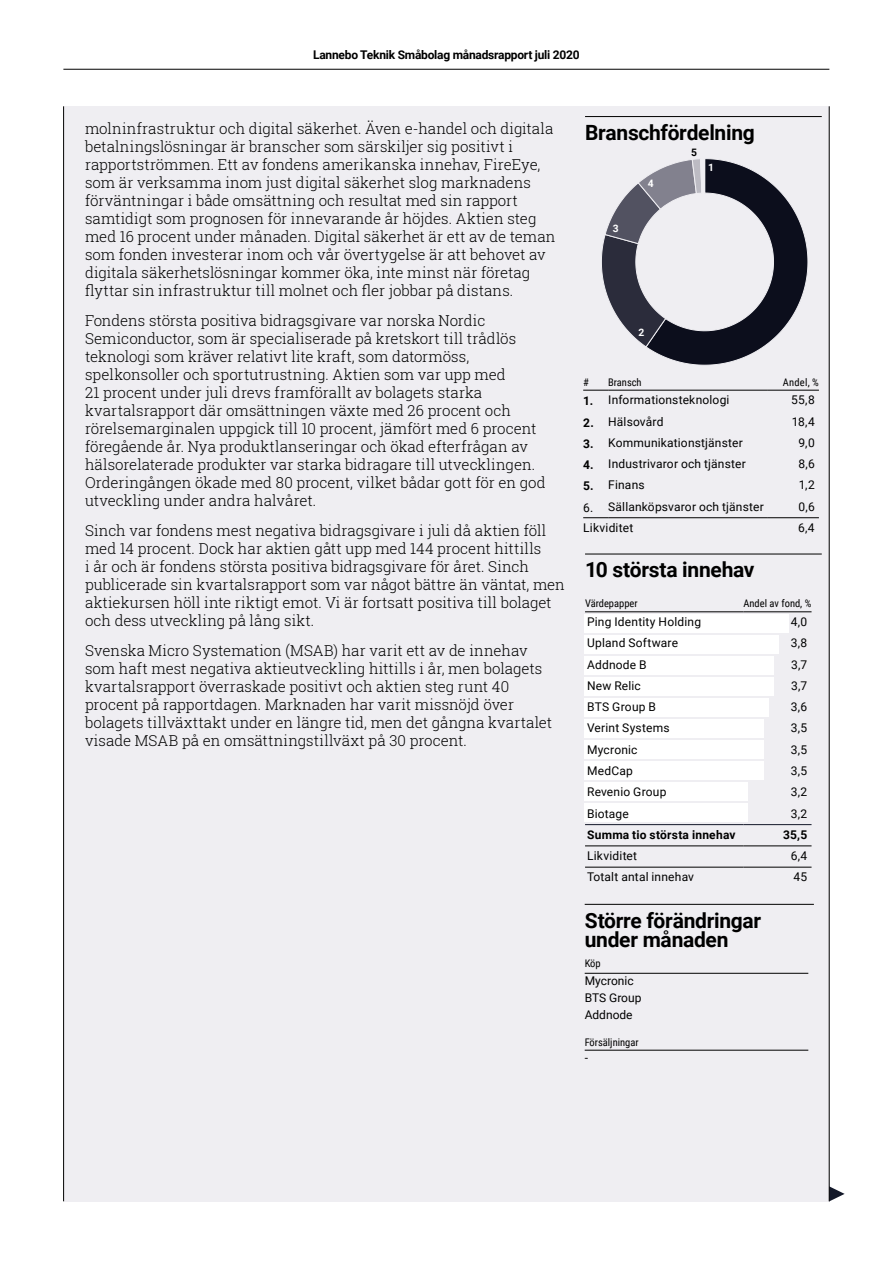
<style>
.page{position:relative;width:893px;height:1263px;background:#fff}
.page>*{position:absolute;margin:0;border:0;box-sizing:border-box;transform-origin:0 0}
.t1{font:700 21px/19.5px "Roboto";letter-spacing:-.015em;color:#000}
.t2{font:300 15px/18px "Roboto Slab";color:#000}
.t3{font:12px/17px "Roboto";letter-spacing:.015em;color:#000}
.t4{font:700 12px/21.3px "Roboto";letter-spacing:-.02em;color:#000;text-align:justify}
.t5{font:700 12px "Roboto";letter-spacing:.02em;color:#000}
.t6{font:10.5px "Roboto Condensed";color:#000}
.t7{font:700 10.2px "Roboto";color:#fff}
.t8{font:700 10.2px "Roboto";color:#000}
</style>
<div class="page">
<div style="left:64px;top:106px;width:765px;height:1095px;background:#efeef2"></div>
<svg style="left:830px;top:1186px;width:15px;height:15px"></svg>
<hr style="left:63px;top:106px;width:1px;height:1095px;background:#000">
<hr style="left:829px;top:106px;width:1px;height:1095px;background:#000">
<div style="left:584px;top:614px;width:205px;height:19px;background:#fff"></div>
<div style="left:584px;top:635px;width:195px;height:19px;background:#fff"></div>
<div style="left:584px;top:656px;width:190px;height:19px;background:#fff"></div>
<div style="left:584px;top:677px;width:190px;height:19px;background:#fff"></div>
<div style="left:584px;top:698px;width:185px;height:19px;background:#fff"></div>
<div style="left:584px;top:719px;width:180px;height:19px;background:#fff"></div>
<div style="left:584px;top:740px;width:180px;height:19px;background:#fff"></div>
<div style="left:584px;top:761px;width:180px;height:19px;background:#fff"></div>
<div style="left:584px;top:782px;width:164px;height:19px;background:#fff"></div>
<div style="left:584px;top:803px;width:164px;height:19px;background:#fff"></div>
<hr style="left:585px;top:116px;width:237px;height:1px;background:#000">
<hr style="left:585px;top:554px;width:237px;height:1px;background:#000">
<hr style="left:585px;top:824px;width:158px;height:1px;background:#131829">
<hr style="left:743px;top:824px;width:68px;height:1px;background:#131829">
<hr style="left:585px;top:611px;width:158px;height:1px;background:#000">
<hr style="left:743px;top:611px;width:68px;height:1px;background:#000">
<hr style="left:585px;top:846px;width:158px;height:1px;background:#000">
<hr style="left:743px;top:846px;width:68px;height:1px;background:#000">
<hr style="left:585px;top:867px;width:158px;height:1px;background:#000">
<hr style="left:743px;top:867px;width:68px;height:1px;background:#000">
<svg style="left:601px;top:158px;width:207px;height:208px"></svg>
<svg style="left:583px;top:517px;width:25px;height:1px"></svg>
<hr style="left:608px;top:517px;width:160px;height:1px;background:#000">
<hr style="left:768px;top:517px;width:51px;height:1px;background:#000">
<hr style="left:608px;top:390px;width:160px;height:1px;background:#000">
<hr style="left:768px;top:390px;width:51px;height:1px;background:#000">
<svg style="left:583px;top:390px;width:25px;height:1px"></svg>
<hr style="left:585px;top:904px;width:229px;height:1px;background:#000">
<hr style="left:585px;top:973px;width:223px;height:1px;background:#000">
<hr style="left:585px;top:1050px;width:223px;height:1px;background:#000">
<hr style="left:63px;top:69px;width:766px;height:1px;background:#000">
<p class="t4" style="left:313px;top:43px;width:268px">Lannebo Teknik Småbolag månadsrapport juli 2020</p>
<p class="t2" style="left:85px;top:119px;width:472px">molninfrastruktur och digital säkerhet. Även e-handel och digitala betalningslösningar är branscher som särskiljer sig positivt i rapportströmmen. Ett av fondens amerikanska innehav, FireEye, som är verksamma inom just digital säkerhet slog marknadens förväntningar i både omsättning och resultat med sin rapport samtidigt som prognosen för innevarande år höjdes. Aktien steg med 16 procent under månaden. Digital säkerhet är ett av de teman som fonden investerar inom och vår övertygelse är att behovet av digitala säkerhetslösningar kommer öka, inte minst när företag flyttar sin infrastruktur till molnet och fler jobbar på distans.</p>
<p class="t2" style="left:85px;top:311px;width:462px">Fondens största positiva bidragsgivare var norska Nordic Semiconductor, som är specialiserade på kretskort till trådlös teknologi som kräver relativt lite kraft, som datormöss, spelkonsoller och sportutrustning. Aktien som var upp med<br>21 procent under juli drevs framförallt av bolagets starka kvartalsrapport där omsättningen växte med 26 procent och rörelsemarginalen uppgick till 10 procent, jämfört med 6 procent föregående år. Nya produktlanseringar och ökad efterfrågan av hälsorelaterade produkter var starka bidragare till utvecklingen.<br>Orderingången ökade med 80 procent, vilket bådar gott för en god utveckling under andra halvåret.</p>
<p class="t2" style="left:85px;top:521px;width:481px">Sinch var fondens mest negativa bidragsgivare i juli då aktien föll med 14 procent. Dock har aktien gått upp med 144 procent hittills<br>i år och är fondens största positiva bidragsgivare för året. Sinch publicerade sin kvartalsrapport som var något bättre än väntat, men aktiekursen höll inte riktigt emot. Vi är fortsatt positiva till bolaget och dess utveckling på lång sikt.</p>
<p class="t2" style="left:85px;top:641px;width:469px">Svenska Micro Systemation (MSAB) har varit ett av de innehav som haft mest negativa aktieutveckling hittills i år, men bolagets kvartalsrapport överraskade positivt och aktien steg runt 40 procent på rapportdagen. Marknaden har varit missnöjd över bolagets tillväxttakt under en längre tid, men det gångna kvartalet visade MSAB på en omsättningstillväxt på 30 procent.</p>
<h1 class="t1" style="left:585px;top:122px;width:171px">Branschfördelning</h1>
<p class="t7" style="left:613px;top:221px;width:7px">3</p>
<p class="t7" style="left:648px;top:176px;width:7px">4</p>
<p class="t8" style="left:691px;top:145px;width:7px">5</p>
<p class="t7" style="left:708px;top:160px;width:7px">1</p>
<p class="t7" style="left:639px;top:326px;width:7px">2</p>
<p class="t6" style="left:583px;top:374px;width:7px">#</p>
<p class="t6" style="left:608px;top:374px;width:35px">Bransch</p>
<p class="t6" style="left:783px;top:374px;width:38px">Andel, %</p>
<p class="t4" style="left:583px;top:390px;width:12px">1.<br>2.<br>3.<br>4.<br>5.</p>
<p class="t3" style="left:583px;top:498px;width:12px">6.</p>
<p class="t3" style="left:608px;top:391px;width:123px">Informationsteknologi</p>
<p class="t3" style="left:791px;top:391px;width:25px">55,8</p>
<p class="t3" style="left:608px;top:412px;width:57px">Hälsovård</p>
<p class="t3" style="left:792px;top:412px;width:24px">18,4</p>
<p class="t3" style="left:608px;top:434px;width:136px">Kommunikationstjänster</p>
<p class="t3" style="left:799px;top:434px;width:18px">9,0</p>
<p class="t3" style="left:608px;top:455px;width:139px">Industrivaror och tjänster</p>
<p class="t3" style="left:798px;top:455px;width:18px">8,6</p>
<p class="t3" style="left:608px;top:476px;width:38px">Finans</p>
<p class="t3" style="left:799px;top:476px;width:17px">1,2</p>
<p class="t3" style="left:608px;top:497px;width:157px">Sällanköpsvaror och tjänster</p>
<p class="t3" style="left:798px;top:497px;width:18px">0,6</p>
<p class="t3" style="left:583px;top:519px;width:52px">Likviditet</p>
<p class="t3" style="left:798px;top:519px;width:18px">6,4</p>
<h1 class="t1" style="left:585px;top:559px;width:171px">10 största innehav</h1>
<p class="t6" style="left:585px;top:596px;width:54px">Värdepapper</p>
<p class="t6" style="left:743px;top:596px;width:69px">Andel av fond, %</p>
<p class="t3" style="left:587px;top:613px;width:115px">Ping Identity Holding</p>
<p class="t3" style="left:791px;top:613px;width:18px">4,0</p>
<p class="t3" style="left:587px;top:634px;width:92px">Upland Software</p>
<p class="t3" style="left:791px;top:634px;width:18px">3,8</p>
<p class="t3" style="left:587px;top:655px;width:61px">Addnode B</p>
<p class="t3" style="left:791px;top:655px;width:18px">3,7</p>
<p class="t3" style="left:587px;top:677px;width:55px">New Relic</p>
<p class="t3" style="left:791px;top:677px;width:18px">3,7</p>
<p class="t3" style="left:587px;top:698px;width:70px">BTS Group B</p>
<p class="t3" style="left:791px;top:698px;width:18px">3,6</p>
<p class="t3" style="left:587px;top:719px;width:84px">Verint Systems</p>
<p class="t3" style="left:791px;top:719px;width:18px">3,5</p>
<p class="t3" style="left:587px;top:740px;width:52px">Mycronic</p>
<p class="t3" style="left:791px;top:740px;width:18px">3,5</p>
<p class="t3" style="left:587px;top:762px;width:47px">MedCap</p>
<p class="t3" style="left:791px;top:762px;width:18px">3,5</p>
<p class="t3" style="left:587px;top:783px;width:81px">Revenio Group</p>
<p class="t3" style="left:791px;top:783px;width:18px">3,2</p>
<p class="t3" style="left:587px;top:804px;width:43px">Biotage</p>
<p class="t3" style="left:791px;top:804px;width:18px">3,2</p>
<p class="t5" style="left:587px;top:826px;width:150px">Summa tio största innehav</p>
<p class="t4" style="left:783px;top:823px;width:26px">35,5</p>
<p class="t3" style="left:587px;top:847px;width:52px">Likviditet</p>
<p class="t3" style="left:791px;top:847px;width:18px">6,4</p>
<p class="t3" style="left:587px;top:868px;width:108px">Totalt antal innehav</p>
<p class="t3" style="left:793px;top:868px;width:15px">45</p>
<h1 class="t1" style="left:585px;top:909px;width:178px">Större förändringar under månaden</h1>
<p class="t6" style="left:585px;top:956px;width:18px">Köp</p>
<p class="t3" style="left:585px;top:972px;width:58px">Mycronic<br>BTS Group<br>Addnode</p>
<p class="t6" style="left:585px;top:1035px;width:55px">Försäljningar</p>
<p class="t3" style="left:585px;top:1048px;width:5px">-</p>
</div>
